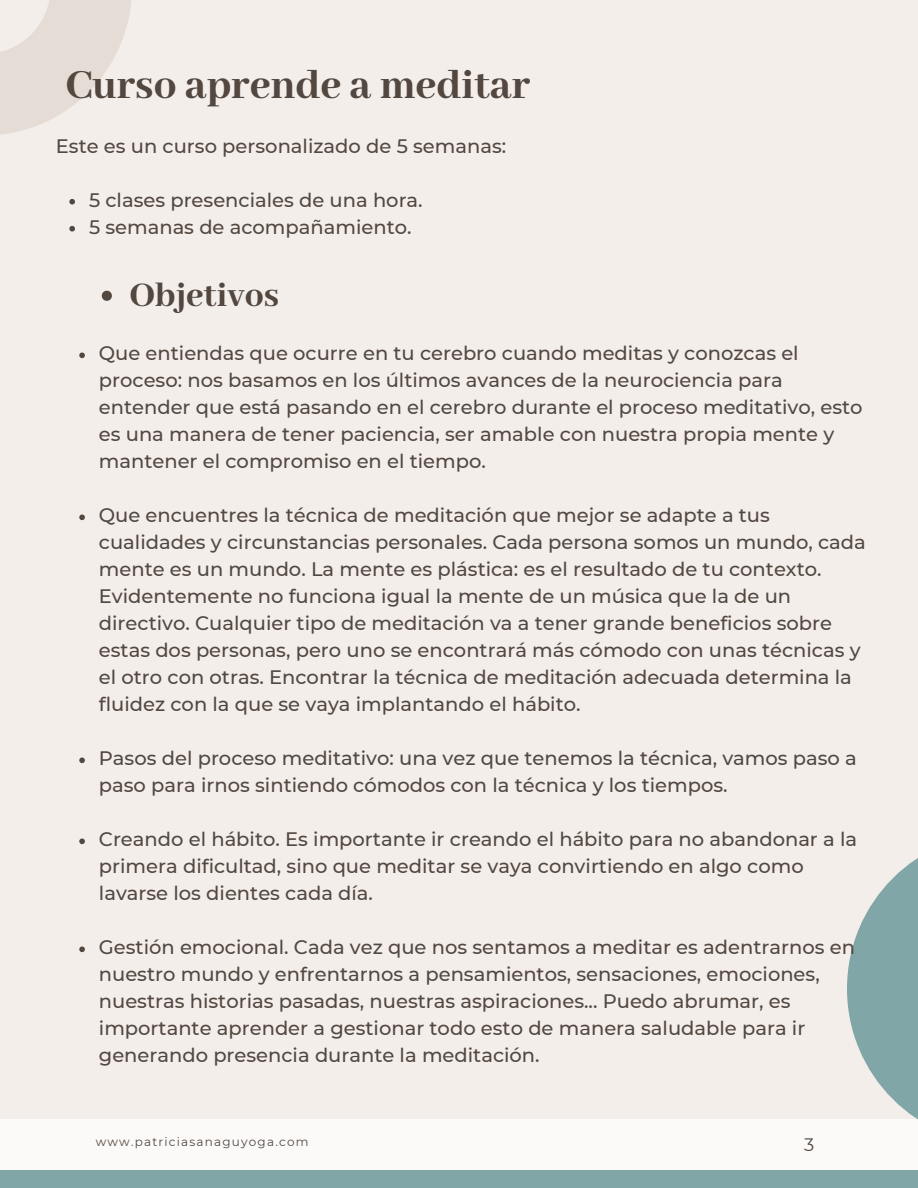
<style>
.page{position:relative;width:918px;height:1188px;background:#f4eeea}
.page>*{position:absolute;margin:0;border:0;box-sizing:border-box;transform-origin:0 0}
.t1{font:800 45px "Abhaya Libre";color:#524840}
.t2{font:800 37.5px "Abhaya Libre";color:#524840}
.t3{font:500 19.5px/27px "Montserrat";color:#524840}
.t4{font:18px "Montserrat";color:#524840}
.t5{font:12px "Montserrat";letter-spacing:.1em;color:#524840}
</style>
<div class="page">
<div style="left:0;top:1120px;width:918px;height:68px;background:#fff"></div>
<div style="left:0;top:1170px;width:918px;height:18px;background:#80a6a8"></div>
<svg style="left:0;top:0;width:131px;height:135px;fill:#e4dcd5"></svg>
<svg style="left:847px;top:858px;width:71px;height:262px;fill:#80a6a8"></svg>
<svg style="left:69px;top:199px;width:6px;height:6px"></svg>
<svg style="left:69px;top:226px;width:6px;height:6px"></svg>
<svg style="left:102px;top:291px;width:10px;height:10px"></svg>
<svg style="left:79px;top:353px;width:6px;height:5px"></svg>
<svg style="left:79px;top:515px;width:6px;height:5px"></svg>
<svg style="left:79px;top:758px;width:6px;height:5px"></svg>
<svg style="left:79px;top:839px;width:6px;height:5px"></svg>
<svg style="left:79px;top:947px;width:6px;height:5px"></svg>
<p class="t1" style="left:66px;top:60px;width:466px">Curso aprende a meditar</p>
<p class="t3" style="left:56px;top:132px;width:452px">Este es un curso personalizado de 5 semanas:</p>
<p class="t3" style="left:89px;top:186px;width:335px">5 clases presenciales de una hora.</p>
<p class="t3" style="left:89px;top:213px;width:324px">5 semanas de acompañamiento.</p>
<p class="t2" style="left:130px;top:275px;width:151px">Objetivos</p>
<p class="t3" style="left:99px;top:340px;width:765px">Que entiendas que ocurre en tu cerebro cuando meditas y conozcas el proceso: nos basamos en los últimos avances de la neurociencia para entender que está pasando en el cerebro durante el proceso meditativo, esto es una manera de tener paciencia, ser amable con nuestra propia mente y mantener el compromiso en el tiempo.</p>
<p class="t3" style="left:99px;top:502px;width:768px">Que encuentres la técnica de meditación que mejor se adapte a tus cualidades y circunstancias personales. Cada persona somos un mundo, cada mente es un mundo. La mente es plástica: es el resultado de tu contexto.<br>Evidentemente no funciona igual la mente de un música que la de un directivo. Cualquier tipo de meditación va a tener grande beneficios sobre estas dos personas, pero uno se encontrará más cómodo con unas técnicas y el otro con otras. Encontrar la técnica de meditación adecuada determina la fluidez con la que se vaya implantando el hábito.</p>
<p class="t3" style="left:99px;top:745px;width:760px">Pasos del proceso meditativo: una vez que tenemos la técnica, vamos paso a paso para irnos sintiendo cómodos con la técnica y los tiempos.</p>
<p class="t3" style="left:99px;top:826px;width:760px">Creando el hábito. Es importante ir creando el hábito para no abandonar a la primera dificultad, sino que meditar se vaya convirtiendo en algo como lavarse los dientes cada día.</p>
<p class="t3" style="left:99px;top:934px;width:758px">Gestión emocional. Cada vez que nos sentamos a meditar es adentrarnos en nuestro mundo y enfrentarnos a pensamientos, sensaciones, emociones, nuestras historias pasadas, nuestras aspiraciones... Puedo abrumar, es importante aprender a gestionar todo esto de manera saludable para ir generando presencia durante la meditación.</p>
<p class="t5" style="left:96px;top:1134px;width:214px">www.patriciasanaguyoga.com</p>
<p class="t4" style="left:804px;top:1134px;width:12px">3</p>
</div>
